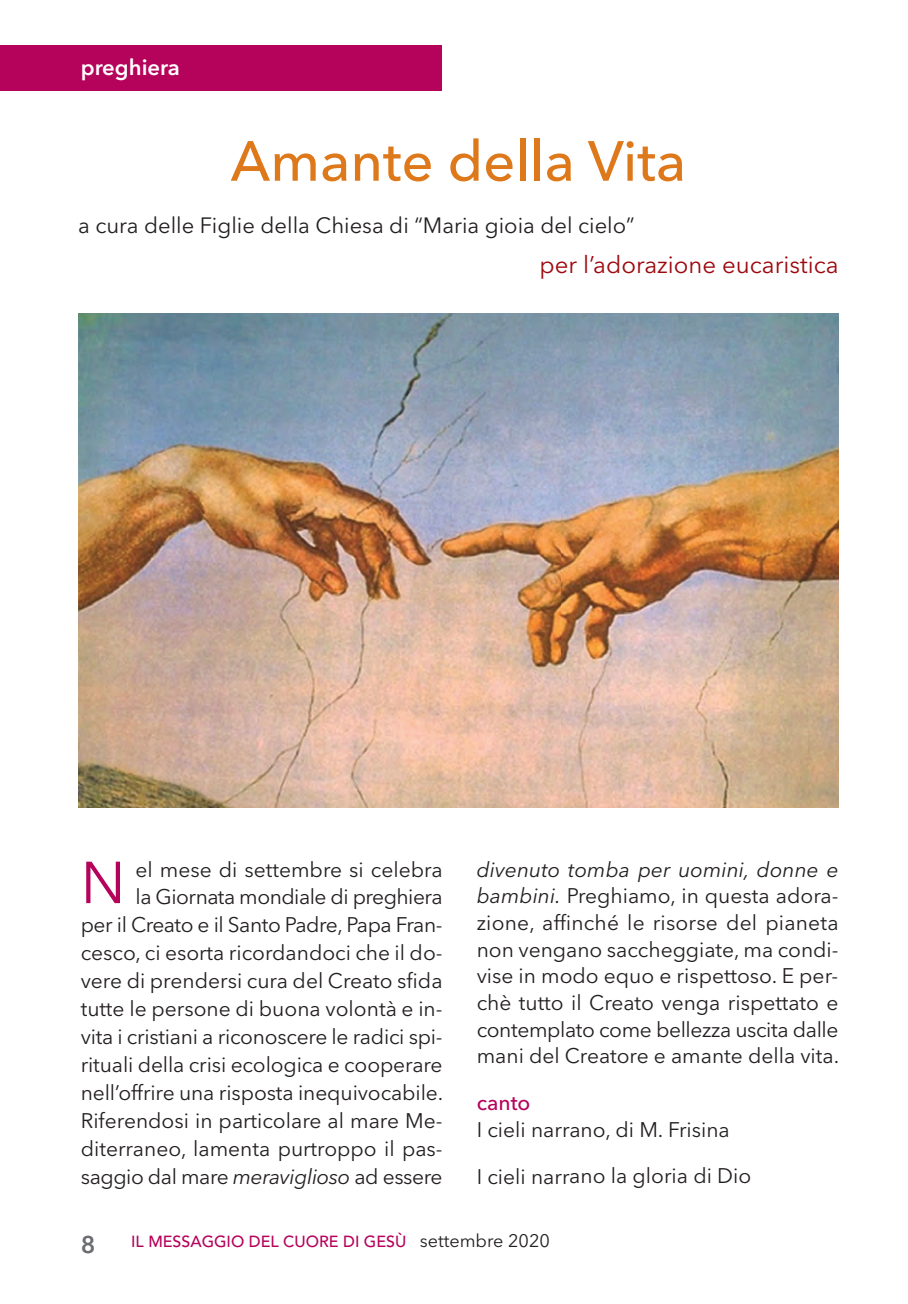
<style>
.page{position:relative;width:908px;height:1304px;background:#fff}
.page>*{position:absolute;margin:0;border:0;box-sizing:border-box;transform-origin:0 0}
.t1{font:58.6px "Avenir Next";color:#b5025b}
.t2{font:500 56px "Avenir Next";color:#de791b}
.t3{font:24px "Avenir Next";color:#9d070d}
.t4{font:600 24px "Avenir Next";color:#6c6d70}
.t5{font:22px "Avenir Next";color:#231f20}
.t6{font:600 22px "Avenir Next";color:#fff}
.t7{font:21px/28px "Avenir Next";letter-spacing:-.005em;color:#231f20;text-align:right}
.t8{font:500 21px "Avenir Next";color:#b5025b}
.t9{font:500 16px "Avenir";color:#b5025b}
.s1{font-style:italic}
.s2{font-family:"Avenir Next";font-weight:400;font-size:18px;color:#231f20}
</style>
<div class="page">
<div style="left:0;top:45px;width:441px;height:46px;background:#b5025b"></div>
<img style="left:78px;top:313px;width:760px;height:494px">
<p class="t6" style="left:81px;top:58px;width:101px">preghiera</p>
<h2 class="t2" style="left:230px;top:138px;width:457px">Amante della Vita</h2>
<p class="t5" style="left:78px;top:216px;width:558px">a cura delle Figlie della Chiesa di “Maria gioia del cielo”</p>
<p class="t3" style="left:539px;top:255px;width:300px">per l’adorazione eucaristica</p>
<p class="t7" style="left:81px;top:857px;width:364px">el mese di settembre si celebra<br>la Giornata mondiale di preghiera<br>per il Creato e il Santo Padre, Papa Fran&shy;cesco, ci esorta ricordandoci che il do&shy;vere di prendersi cura del Creato sfida tutte le persone di buona volontà e in&shy;vita i cristiani a riconoscere le radici spi&shy;rituali della crisi ecologica e cooperare nell’offrire una risposta inequivocabile.<br>Riferendosi in particolare al mare Me&shy;diterraneo, lamenta purtroppo il pas&shy;saggio dal mare <span class="s1">meraviglioso</span> ad essere</p>
<p class="t7" style="left:476px;top:858px;width:364px;line-height:26.6px;text-align:justify"><span class="s1">divenuto tomba per uomini, donne e bambini.</span> Preghiamo, in questa adora&shy;zione, affinché le risorse del pianeta non vengano saccheggiate, ma condi&shy;vise in modo equo e rispettoso. E per&shy;chè tutto il Creato venga rispettato e contemplato come bellezza uscita dalle mani del Creatore e amante della vita.</p>
<h1 class="t1" style="left:81px;top:859px;width:46px">N</h1>
<p class="t8" style="left:476px;top:1094px;width:55px">canto</p>
<p class="t7" style="left:476px;top:1117px;width:254px">I cieli narrano, di M. Frisina</p>
<p class="t7" style="left:476px;top:1164px;width:276px">I cieli narrano la gloria di Dio</p>
<p class="t4" style="left:81px;top:1234px;width:16px">8</p>
<p class="t9" style="left:131px;top:1232px;width:420px">IL MESSAGGIO DEL CUORE DI GESÙ <span class="s2">settembre 2020</span></p>
</div>
